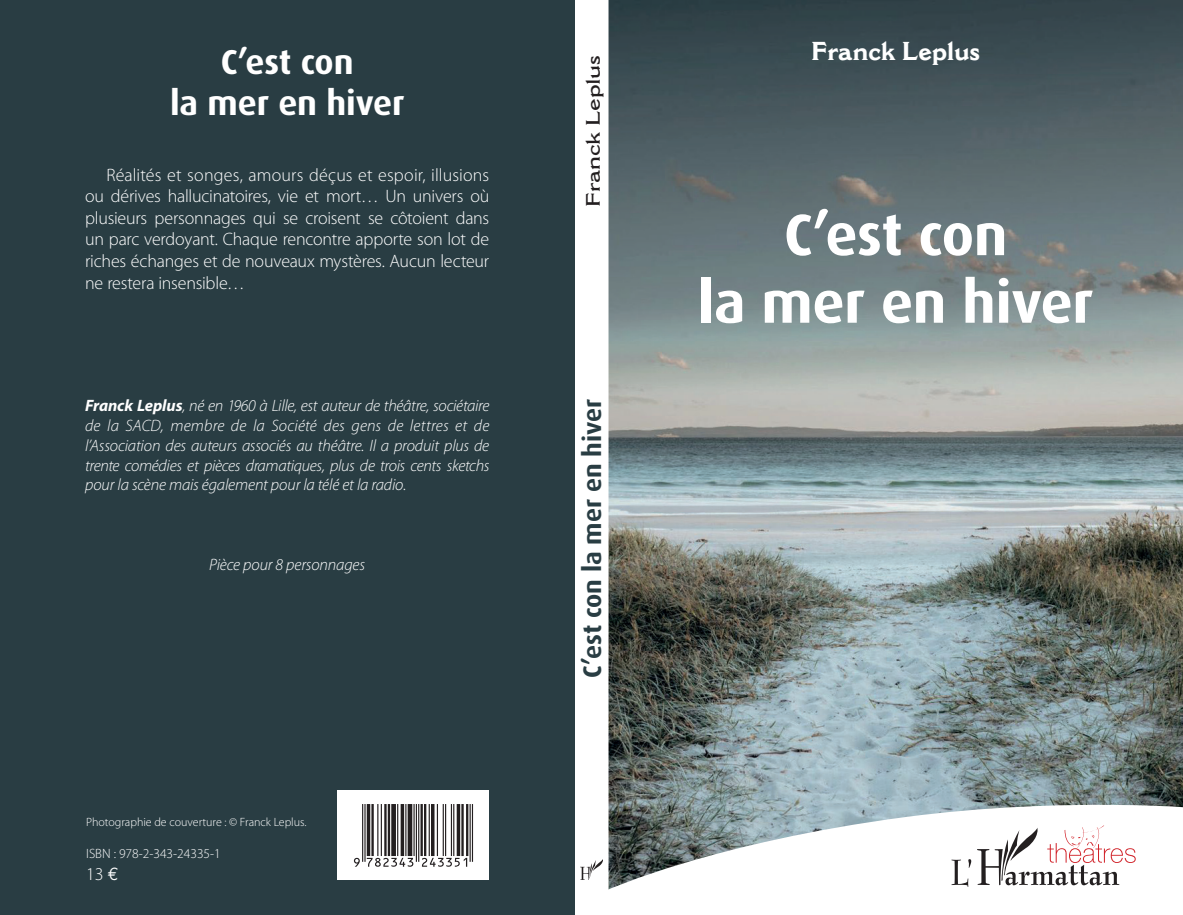
<style>
.page{position:relative;width:1183px;height:915px;background:#fff}
.page>*{position:absolute;margin:0;border:0;box-sizing:border-box;transform-origin:0 0}
.t1{font:700 58.5px/67.5px "Dax";letter-spacing:-.01em;color:#fff;text-align:center}
.t2{font:700 34.5px/41.4px "Dax";letter-spacing:-.005em;color:#fff;text-align:center}
.t3{font:700 25.5px "Dax";color:#293d43}
.t4{font:700 25.5px "Cantoria";letter-spacing:-.01em;color:#fff}
.t5{font:600 19.2px "Cantoria";letter-spacing:-.015em;color:#231f20;scale:1.25 1}
.t6{font:300 18px/21.6px "Myriad Pro";letter-spacing:-.015em;color:#fff;text-align:justify}
.t7{font:italic 300 16.5px/19.8px "Myriad Pro";letter-spacing:-.01em;color:#fff;text-align:justify}
.t8{font:300 13.5px "Myriad Pro";color:#fff}
.t9{font:300 12px "Myriad Pro";color:#fff}
.s1{font-weight:700}
.s2{font-family:"Euro Mono";font-weight:400}
</style>
<div class="page">
<div style="left:0;top:0;width:574px;height:914px;background:#293d43"></div>
<img style="left:608px;top:0;width:574px;height:889px">
<svg style="left:951px;top:825px;width:184px;height:61px"></svg>
<img style="left:580px;top:860px;width:22px;height:19px">
<div style="left:337px;top:790px;width:152px;height:89px;background:#fff"></div>
<svg style="left:354px;top:804px;width:119px;height:62px"></svg>
<h2 class="t2" style="left:170px;top:41px;width:236px">C’est con<br>la mer en hiver</h2>
<p class="t6" style="left:85px;top:164px;width:406px;text-indent:21px">Réalités et songes, amours déçus et espoir, illusions ou dérives hallucinatoires, vie et mort… Un univers où plusieurs personnages qui se croisent se côtoient dans un parc verdoyant. Chaque rencontre apporte son lot de riches échanges et de nouveaux mystères. Aucun lecteur ne restera insensible…</p>
<p class="t7" style="left:85px;top:396px;width:405px"><span class="s1">Franck Leplus</span>, né en 1960 à Lille, est auteur de théâtre, sociétaire de la SACD, membre de la Société des gens de lettres et de l’Association des auteurs associés au théâtre. Il a produit plus de trente comédies et pièces dramatiques, plus de trois cents sketchs pour la scène mais également pour la télé et la radio.</p>
<p class="t7" style="left:209px;top:554px;width:157px">Pièce pour 8 personnages</p>
<p class="t9" style="left:86px;top:814px;width:222px">Photographie de couverture : © Franck Leplus.</p>
<p class="t8" style="left:86px;top:846px;width:136px">ISBN : 978-2-343-24335-1</p>
<p class="t6" style="left:86px;top:863px;width:34px">13 <span class="s2">e</span></p>
<p class="t5" style="left:581px;top:207px;width:123px;rotate:-90deg">Franck Leplus</p>
<h3 class="t3" style="left:578px;top:677px;width:280px;rotate:-90deg">C’est con la mer en hiver</h3>
<h3 class="t4" style="left:811px;top:36px;width:170px">Franck Leplus</h3>
<h1 class="t1" style="left:698px;top:201px;width:396px">C’est con<br>la mer en hiver</h1>
</div>
